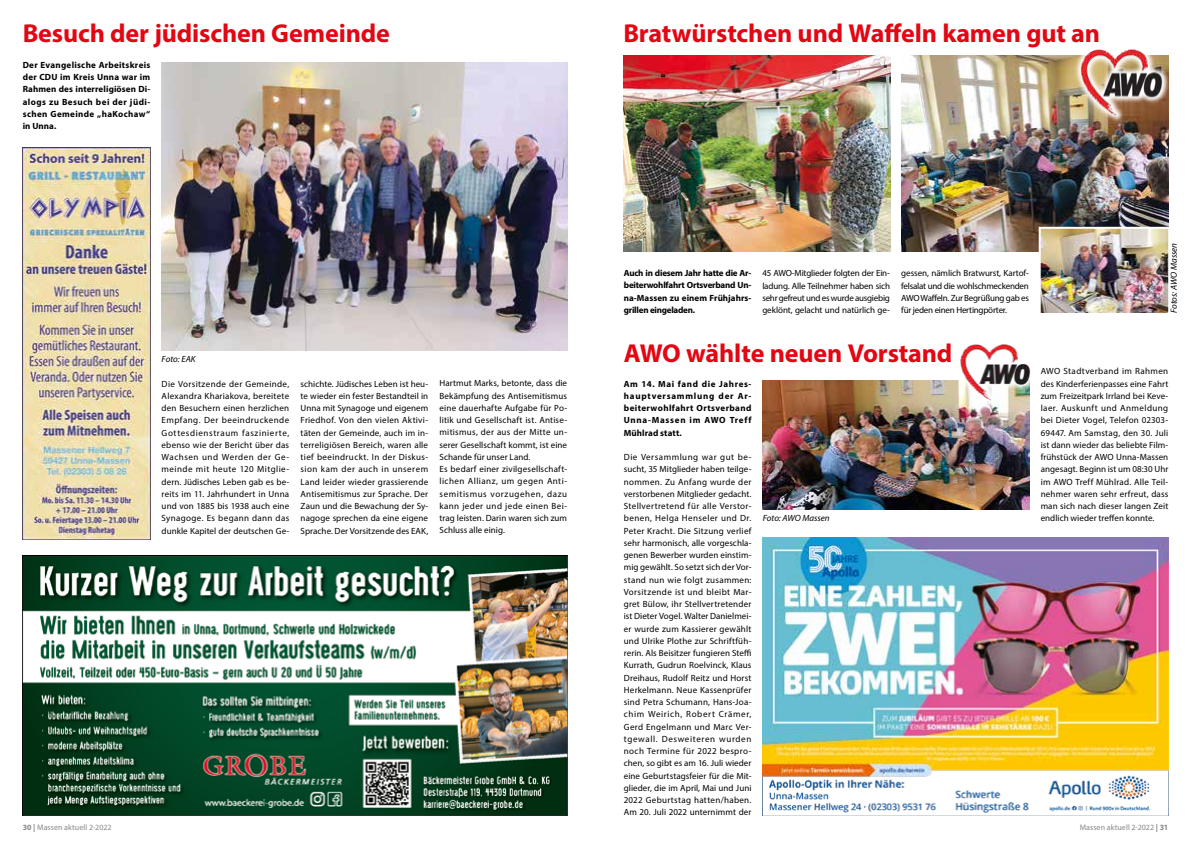
<style>
.page{position:relative;width:1191px;height:842px;background:#fff}
.page>*{position:absolute;margin:0;border:0;box-sizing:border-box;transform-origin:0 0}
.t1{font:700 26px "Myriad Pro";letter-spacing:-.005em;color:#e30613}
.t2{font:9px/12.2px "Myriad Pro";letter-spacing:.01em;color:#000;text-align:justify}
.t3{font:700 9px/12.2px "Myriad Pro";letter-spacing:.04em;color:#000;text-align:justify}
.t4{font:italic 9px "Myriad Pro";letter-spacing:-.005em;color:#000}
.t5{font:8px "Myriad Pro";letter-spacing:.005em;color:#878787}
.s1{font-weight:700}
</style>
<div class="page">
<img style="left:23px;top:147px;width:127px;height:393px">
<img style="left:23px;top:556px;width:544px;height:259px">
<img style="left:162px;top:62px;width:405px;height:288px">
<img style="left:624px;top:56px;width:266px;height:196px">
<img style="left:901px;top:56px;width:267px;height:196px">
<img style="left:1041px;top:230px;width:126px;height:82px">
<div style="left:1038px;top:227px;width:132px;height:88px;border:2px solid #fff"></div>
<div style="left:1074px;top:42px;width:95px;height:81px;background:linear-gradient(to right,#fff,#fff)"></div>
<img style="left:1071px;top:49px;width:96px;height:72px">
<img style="left:763px;top:380px;width:266px;height:129px">
<div style="left:954px;top:337px;width:82px;height:69px;background:#fff"></div>
<img style="left:952px;top:344px;width:79px;height:60px">
<img style="left:763px;top:538px;width:405px;height:275px">
<h1 class="t1" style="left:23px;top:16px;width:369px">Besuch der jüdischen Gemeinde</h1>
<p class="t3" style="left:23px;top:59px;width:129px">Der Evangelische Arbeitskreis der CDU im Kreis Unna war im Rahmen des interreligiösen Di&shy;alogs zu Besuch bei der jüdi&shy;schen Gemeinde „haKochaw“ in Unna.</p>
<p class="t4" style="left:162px;top:353px;width:35px">Foto: EAK</p>
<p class="t2" style="left:162px;top:377px;width:129px">Die Vorsitzende der Gemeinde, Alexandra Khariakova, bereitete den Besuchern einen herzlichen Empfang. Der beeindruckende Gottesdienstraum faszinierte, ebenso wie der Bericht über das Wachsen und Werden der Ge&shy;meinde mit heute 120 Mitglie&shy;dern. Jüdisches Leben gab es be&shy;reits im 11. Jahrhundert in Unna und von 1885 bis 1938 auch eine Synagoge. Es begann dann das dunkle Kapitel der deutschen Ge-</p>
<p class="t2" style="left:300px;top:377px;width:129px">schichte. Jüdisches Leben ist heu&shy;te wieder ein fester Bestandteil in Unna mit Synagoge und eigenem Friedhof. Von den vielen Aktivi&shy;täten der Gemeinde, auch im in&shy;terreligiösen Bereich, waren alle tief beeindruckt. In der Diskus&shy;sion kam der auch in unserem Land leider wieder grassierende Antisemitismus zur Sprache. Der Zaun und die Bewachung der Sy&shy;nagoge sprechen da eine eigene Sprache. Der Vorsitzende des EAK,</p>
<p class="t2" style="left:439px;top:377px;width:129px;text-align:left">Hartmut Marks, betonte, dass die<br>Bekämpfung des Antisemitismus eine dauerhafte Aufgabe für Po&shy;litik und Gesellschaft ist. Antise&shy;mitismus, der aus der Mitte un&shy;serer Gesellschaft kommt, ist eine<br>Schande für unser Land.<br>Es bedarf einer zivilgesellschaft&shy;lichen Allianz, um gegen Anti&shy;semitismus vorzugehen, dazu kann jeder und jede einen Bei&shy;trag leisten. Darin waren sich zum<br>Schluss alle einig.</p>
<h1 class="t1" style="left:623px;top:16px;width:478px">Bratwürstchen und Waffeln kamen gut an</h1>
<p class="t3" style="left:624px;top:267px;width:129px">Auch in diesem Jahr hatte die Ar&shy;beiterwohlfahrt Ortsverband Un&shy;na-Massen zu einem Frühjahrs&shy;grillen eingeladen.</p>
<p class="t2" style="left:762px;top:267px;width:129px">45 AWO-Mitglieder folgten der Ein&shy;ladung. Alle Teilnehmer haben sich sehr gefreut und es wurde ausgiebig geklönt, gelacht und natürlich ge-</p>
<p class="t2" style="left:901px;top:267px;width:129px">gessen, nämlich Bratwurst, Kartof&shy;felsalat und die wohlschmeckenden AWO Waffeln. Zur Begrüßung gab es für jeden einen Hertingpörter.</p>
<h1 class="t1" style="left:624px;top:336px;width:330px">AWO wählte neuen Vorstand</h1>
<p class="t4" style="left:1168px;top:313px;width:72px;rotate:-90deg">Fotos: AWO Massen</p>
<p class="t3" style="left:624px;top:377px;width:129px">Am 14. Mai fand die Jahres&shy;hauptversammlung der Ar&shy;beiterwohlfahrt Ortsverband Unna-Massen im AWO Treff Mühlrad statt.</p>
<p class="t2" style="left:624px;top:451px;width:129px">Die Versammlung war gut be&shy;sucht, 35 Mitglieder haben teilge&shy;nommen. Zu Anfang wurde der verstorbenen Mitglieder gedacht.<br>Stellvertretend für alle Verstor&shy;benen, Helga Henseler und Dr.<br>Peter Kracht. Die Sitzung verlief sehr harmonisch, alle vorgeschla&shy;genen Bewerber wurden einstim&shy;mig gewählt. So setzt sich der Vor&shy;stand nun wie folgt zusammen:<br>Vorsitzende ist und bleibt Mar&shy;gret Bülow, ihr Stellvertretender ist Dieter Vogel. Walter Danielmei&shy;er wurde zum Kassierer gewählt und Ulrike Plothe zur Schriftfüh&shy;rerin. Als Beisitzer fungieren Steffi Kurrath, Gudrun Roelvinck, Klaus Dreihaus, Rudolf Reitz und Horst Herkelmann. Neue Kassenprüfer sind Petra Schumann, Hans-Joa&shy;chim Weirich, Robert Crämer, Gerd Engelmann und Marc Ver&shy;tgewall. Desweiteren wurden noch Termine für 2022 bespro&shy;chen, so gibt es am 16. Juli wieder eine Geburtstagsfeier für die Mit&shy;glieder, die im April, Mai und Juni 2022 Geburtstag hatten/haben.<br>Am 20. Juli 2022 unternimmt der</p>
<p class="t4" style="left:763px;top:513px;width:68px">Foto: AWO Massen</p>
<p class="t2" style="left:1040px;top:365px;width:129px">AWO Stadtverband im Rahmen des Kinderferienpasses eine Fahrt zum Freizeitpark Irrland bei Keve&shy;laer. Auskunft und Anmeldung bei Dieter Vogel, Telefon 02303- 69447. Am Samstag, den 30. Juli ist dann wieder das beliebte Film&shy;frühstück der AWO Unna-Massen angesagt. Beginn ist um 08:30 Uhr im AWO Treff Mühlrad. Alle Teil&shy;nehmer waren sehr erfreut, dass man sich nach dieser langen Zeit endlich wieder treffen konnte.</p>
<p class="t5" style="left:23px;top:823px;width:90px"><span class="s1">30 |</span> Massen aktuell 2-2022</p>
<p class="t5" style="left:1079px;top:823px;width:90px">Massen aktuell 2-2022 <span class="s1">| 31</span></p>
</div>
